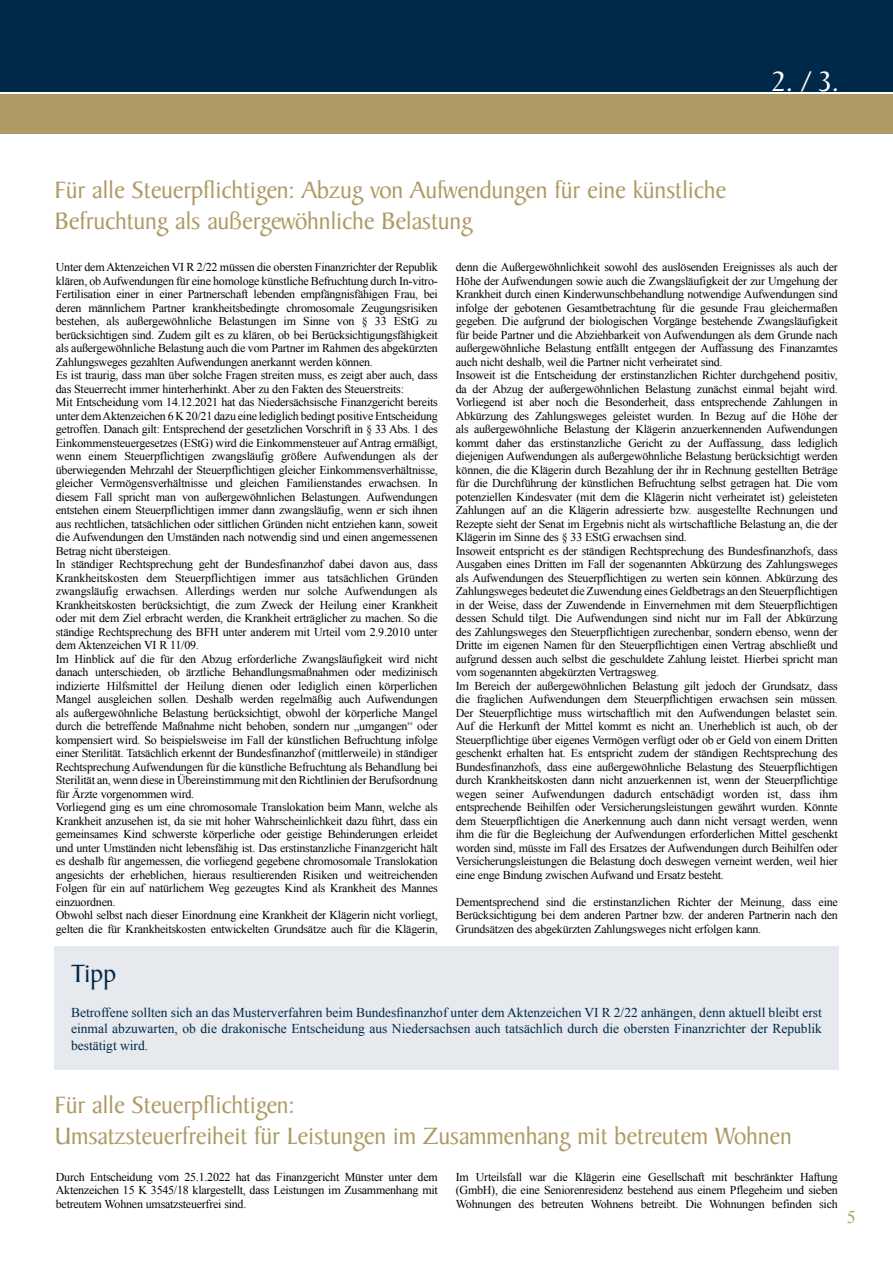
<style>
.page{position:relative;width:893px;height:1263px;background:#fff}
.page>*{position:absolute;margin:0;border:0;box-sizing:border-box;transform-origin:0 0}
.t1{font:30px "Baker Signet Std";color:#fff}
.t2{font:27px "Baker Signet Std";color:#002848}
.t3{font:25.5px/30.6px "Baker Signet Std";letter-spacing:-.01em;color:#ae9a64}
.t4{font:18px "Times New Roman";color:#ae9a64}
.t5{font:13.5px/16.5px "Times New Roman";color:#002848;text-align:justify}
.t6{font:12px/13.5px "Times New Roman";letter-spacing:-.02em;color:#000;text-align:justify}
</style>
<div class="page">
<div style="left:0;top:0;width:893px;height:91px;background:#002848"></div>
<div style="left:0;top:94px;width:893px;height:40px;background:#ae9a64"></div>
<div style="left:54px;top:946px;width:785px;height:123px;background:#e6e9ed"></div>
<h1 class="t1" style="left:772px;top:66px;width:69px">2. / 3.</h1>
<h3 class="t3" style="left:55px;top:176px;width:673px">Für alle Steuerpflichtigen: Abzug von Aufwendungen für eine künstliche<br>Befruchtung als außergewöhnliche Belastung</h3>
<p class="t6" style="left:56px;top:260px;width:384px;text-align:left">Unter dem Aktenzeichen VI R 2/22 müssen die obersten Finanzrichter der Republik klären, ob Aufwendungen für eine homologe künstliche Befruchtung durch In-vitro-Fertilisation einer in einer Partnerschaft lebenden empfängnisfähigen Frau, bei deren männlichem Partner krankheitsbedingte chromosomale Zeugungsrisiken bestehen, als außergewöhnliche Belastungen im Sinne von § 33 EStG zu berücksichtigen sind. Zudem gilt es zu klären, ob bei Berücksichtigungsfähigkeit als außergewöhnliche Belastung auch die vom Partner im Rahmen des abgekürzten Zahlungsweges gezahlten Aufwendungen anerkannt werden können.<br>Es ist traurig, dass man über solche Fragen streiten muss, es zeigt aber auch, dass das Steuerrecht immer hinterherhinkt. Aber zu den Fakten des Steuerstreits:<br>Mit Entscheidung vom 14.12.2021 hat das Niedersächsische Finanzgericht bereits unter dem Aktenzeichen 6 K 20/21 dazu eine lediglich bedingt positive Entscheidung getroffen. Danach gilt: Entsprechend der gesetzlichen Vorschrift in § 33 Abs. 1 des Einkommensteuergesetzes (EStG) wird die Einkommensteuer auf Antrag ermäßigt, wenn einem Steuerpflichtigen zwangsläufig größere Aufwendungen als der überwiegenden Mehrzahl der Steuerpflichtigen gleicher Einkommensverhältnisse, gleicher Vermögensverhältnisse und gleichen Familienstandes erwachsen. In diesem Fall spricht man von außergewöhnlichen Belastungen. Aufwendungen entstehen einem Steuerpflichtigen immer dann zwangsläufig, wenn er sich ihnen aus rechtlichen, tatsächlichen oder sittlichen Gründen nicht entziehen kann, soweit die Aufwendungen den Umständen nach notwendig sind und einen angemessenen Betrag nicht übersteigen.<br>In ständiger Rechtsprechung geht der Bundesfinanzhof dabei davon aus, dass Krankheitskosten dem Steuerpflichtigen immer aus tatsächlichen Gründen zwangsläufig erwachsen. Allerdings werden nur solche Aufwendungen als Krankheitskosten berücksichtigt, die zum Zweck der Heilung einer Krankheit oder mit dem Ziel erbracht werden, die Krankheit erträglicher zu machen. So die ständige Rechtsprechung des BFH unter anderem mit Urteil vom 2.9.2010 unter dem Aktenzeichen VI R 11/09.<br>Im Hinblick auf die für den Abzug erforderliche Zwangsläufigkeit wird nicht danach unterschieden, ob ärztliche Behandlungsmaßnahmen oder medizinisch indizierte Hilfsmittel der Heilung dienen oder lediglich einen körperlichen Mangel ausgleichen sollen. Deshalb werden regelmäßig auch Aufwendungen als außergewöhnliche Belastung berücksichtigt, obwohl der körperliche Mangel durch die betreffende Maßnahme nicht behoben, sondern nur „umgangen“ oder kompensiert wird. So beispielsweise im Fall der künstlichen Befruchtung infolge einer Sterilität. Tatsächlich erkennt der Bundesfinanzhof (mittlerweile) in ständiger Rechtsprechung Aufwendungen für die künstliche Befruchtung als Behandlung bei Sterilität an, wenn diese in Übereinstimmung mit den Richtlinien der Berufsordnung für Ärzte vorgenommen wird.<br>Vorliegend ging es um eine chromosomale Translokation beim Mann, welche als Krankheit anzusehen ist, da sie mit hoher Wahrscheinlichkeit dazu führt, dass ein gemeinsames Kind schwerste körperliche oder geistige Behinderungen erleidet und unter Umständen nicht lebensfähig ist. Das erstinstanzliche Finanzgericht hält es deshalb für angemessen, die vorliegend gegebene chromosomale Translokation angesichts der erheblichen, hieraus resultierenden Risiken und weitreichenden Folgen für ein auf natürlichem Weg gezeugtes Kind als Krankheit des Mannes einzuordnen.<br>Obwohl selbst nach dieser Einordnung eine Krankheit der Klägerin nicht vorliegt, gelten die für Krankheitskosten entwickelten Grundsätze auch für die Klägerin,</p>
<p class="t6" style="left:456px;top:260px;width:384px;text-align:left">denn die Außergewöhnlichkeit sowohl des auslösenden Ereignisses als auch der Höhe der Aufwendungen sowie auch die Zwangsläufigkeit der zur Umgehung der Krankheit durch einen Kinderwunschbehandlung notwendige Aufwendungen sind infolge der gebotenen Gesamtbetrachtung für die gesunde Frau gleichermaßen gegeben. Die aufgrund der biologischen Vorgänge bestehende Zwangsläufigkeit für beide Partner und die Abziehbarkeit von Aufwendungen als dem Grunde nach außergewöhnliche Belastung entfällt entgegen der Auffassung des Finanzamtes auch nicht deshalb, weil die Partner nicht verheiratet sind.<br>Insoweit ist die Entscheidung der erstinstanzlichen Richter durchgehend positiv, da der Abzug der außergewöhnlichen Belastung zunächst einmal bejaht wird.<br>Vorliegend ist aber noch die Besonderheit, dass entsprechende Zahlungen in Abkürzung des Zahlungsweges geleistet wurden. In Bezug auf die Höhe der als außergewöhnliche Belastung der Klägerin anzuerkennenden Aufwendungen kommt daher das erstinstanzliche Gericht zu der Auffassung, dass lediglich diejenigen Aufwendungen als außergewöhnliche Belastung berücksichtigt werden können, die die Klägerin durch Bezahlung der ihr in Rechnung gestellten Beträge für die Durchführung der künstlichen Befruchtung selbst getragen hat. Die vom potenziellen Kindesvater (mit dem die Klägerin nicht verheiratet ist) geleisteten Zahlungen auf an die Klägerin adressierte bzw. ausgestellte Rechnungen und Rezepte sieht der Senat im Ergebnis nicht als wirtschaftliche Belastung an, die der Klägerin im Sinne des § 33 EStG erwachsen sind.<br>Insoweit entspricht es der ständigen Rechtsprechung des Bundesfinanzhofs, dass Ausgaben eines Dritten im Fall der sogenannten Abkürzung des Zahlungsweges als Aufwendungen des Steuerpflichtigen zu werten sein können. Abkürzung des Zahlungsweges bedeutet die Zuwendung eines Geldbetrags an den Steuerpflichtigen in der Weise, dass der Zuwendende in Einvernehmen mit dem Steuerpflichtigen dessen Schuld tilgt. Die Aufwendungen sind nicht nur im Fall der Abkürzung des Zahlungsweges den Steuerpflichtigen zurechenbar, sondern ebenso, wenn der Dritte im eigenen Namen für den Steuerpflichtigen einen Vertrag abschließt und aufgrund dessen auch selbst die geschuldete Zahlung leistet. Hierbei spricht man vom sogenannten abgekürzten Vertragsweg.<br>Im Bereich der außergewöhnlichen Belastung gilt jedoch der Grundsatz, dass die fraglichen Aufwendungen dem Steuerpflichtigen erwachsen sein müssen.<br>Der Steuerpflichtige muss wirtschaftlich mit den Aufwendungen belastet sein.<br>Auf die Herkunft der Mittel kommt es nicht an. Unerheblich ist auch, ob der Steuerpflichtige über eigenes Vermögen verfügt oder ob er Geld von einem Dritten geschenkt erhalten hat. Es entspricht zudem der ständigen Rechtsprechung des Bundesfinanzhofs, dass eine außergewöhnliche Belastung des Steuerpflichtigen durch Krankheitskosten dann nicht anzuerkennen ist, wenn der Steuerpflichtige wegen seiner Aufwendungen dadurch entschädigt worden ist, dass ihm entsprechende Beihilfen oder Versicherungsleistungen gewährt wurden. Könnte dem Steuerpflichtigen die Anerkennung auch dann nicht versagt werden, wenn ihm die für die Begleichung der Aufwendungen erforderlichen Mittel geschenkt worden sind, müsste im Fall des Ersatzes der Aufwendungen durch Beihilfen oder Versicherungsleistungen die Belastung doch deswegen verneint werden, weil hier eine enge Bindung zwischen Aufwand und Ersatz besteht.</p>
<p class="t6" style="left:456px;top:895px;width:384px">Dementsprechend sind die erstinstanzlichen Richter der Meinung, dass eine Berücksichtigung bei dem anderen Partner bzw. der anderen Partnerin nach den Grundsätzen des abgekürzten Zahlungsweges nicht erfolgen kann.</p>
<h2 class="t2" style="left:71px;top:959px;width:47px">Tipp</h2>
<p class="t5" style="left:71px;top:1003px;width:752px">Betroffene sollten sich an das Musterverfahren beim Bundesfinanzhof unter dem Aktenzeichen VI R 2/22 anhängen, denn aktuell bleibt erst einmal abzuwarten, ob die drakonische Entscheidung aus Niedersachsen auch tatsächlich durch die obersten Finanzrichter der Republik bestätigt wird.</p>
<h3 class="t3" style="left:55px;top:1090px;width:738px">Für alle Steuerpflichtigen:<br>Umsatzsteuerfreiheit für Leistungen im Zusammenhang mit betreutem Wohnen</h3>
<p class="t6" style="left:56px;top:1170px;width:383px">Durch Entscheidung vom 25.1.2022 hat das Finanzgericht Münster unter dem Aktenzeichen 15 K 3545/18 klargestellt, dass Leistungen im Zusammenhang mit betreutem Wohnen umsatzsteuerfrei sind.</p>
<p class="t6" style="left:456px;top:1170px;width:384px">Im Urteilsfall war die Klägerin eine Gesellschaft mit beschränkter Haftung (GmbH), die eine Seniorenresidenz bestehend aus einem Pflegeheim und sieben Wohnungen des betreuten Wohnens betreibt. Die Wohnungen befinden sich</p>
<h3 class="t4" style="left:847px;top:1205px;width:10px">5</h3>
</div>
